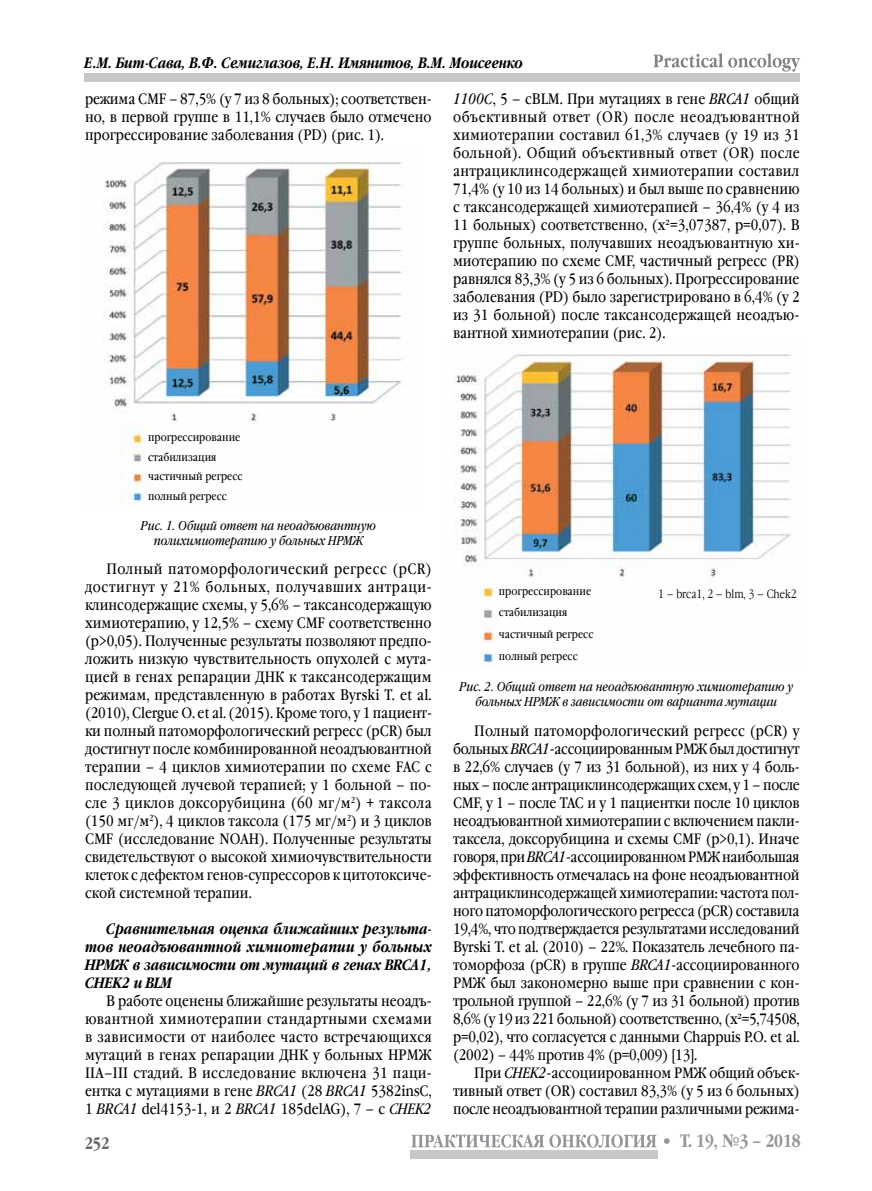
<style>
.page{position:relative;width:872px;height:1191px;background:#fff}
.page>*{position:absolute;margin:0;border:0;box-sizing:border-box;transform-origin:0 0}
.t1{font:700 17.85px "Garamond Narrow C";color:#939598}
.t2{font:700 16.5px "Garamond Narrow C";color:#636466}
.t3{font:15px/18px "Garamond Book Narrow C";color:#000;text-align:justify}
.t4{font:italic 700 15px/18px "Garamond Narrow C";color:#000;text-align:justify}
.t5{font:italic 12.75px/15.3px "Garamond Book Narrow C";color:#000;text-align:center}
.t6{font:300 12px "Garamond Narrow C";color:#000}
.t7{font:11.25px/21.8px "Garamond Book Narrow C";color:#000}
.s1{font-style:italic}
.s2{font-family:"Times New Roman"}
</style>
<div class="page">
<div style="left:84px;top:74px;width:716px;height:8px;background:#c7c8ca"></div>
<svg style="left:653px;top:53px;width:147px;height:19px"></svg>
<div style="left:411px;top:1150px;width:247px;height:8px;background:#c7c8ca"></div>
<svg style="left:411px;top:1134px;width:258px;height:13px"></svg>
<img style="left:454px;top:354px;width:338px;height:312px">
<img style="left:104px;top:162px;width:298px;height:347px">
<p class="t4" style="left:84px;top:54px;width:440px">Е.М. Бит-Сава, В.Ф. Семиглазов, Е.Н. Имянитов, В.М. Моисеенко</p>
<p class="t3" style="left:85px;top:91px;width:348px">режима CMF – 87,5% (у 7 из 8 больных); соответствен&shy;но, в первой группе в 11,1% случаев было отмечено прогрессирование заболевания (PD) (рис. 1).</p>
<p class="t3" style="left:453px;top:91px;width:348px"><span class="s1">1100C</span>, 5 – cBLM. При мутациях в гене <span class="s1">BRCA1</span> общий объективный ответ (OR) после неоадъювантной химиотерапии составил 61,3% случаев (у 19 из 31 больной). Общий объективный ответ (ОR) после антрациклинсодержащей химиотерапии составил 71,4% (у 10 из 14 больных) и был выше по сравнению с таксансодержащей химиотерапией – 36,4% (у 4 из 11 больных) соответственно, (x<span class="s2">²</span>=3,07387, р=0,07). В группе больных, получавших неоадъювантную хи&shy;миотерапию по схеме CMF, частичный регресс (PR) равнялся 83,3% (у 5 из 6 больных). Прогрессирование заболевания (PD) было зарегистрировано в 6,4% (у 2 из 31 больной) после таксансодержащей неоадъю&shy;вантной химиотерапии (рис. 2).</p>
<p class="t7" style="left:148px;top:428px;width:96px;line-height:19.5px">прогрессирование стабилизация частичный регресс полный регресс</p>
<p class="t5" style="left:141px;top:518px;width:236px">Рис. 1. Общий ответ на неоадъювантную полихимиотерапию у больных НРМЖ</p>
<p class="t3" style="left:85px;top:560px;width:348px;text-indent:21px">Полный патоморфологический регресс (рCR) достигнут у 21% больных, получавших антраци&shy;клинсодержащие схемы, у 5,6% – таксансодержащую химиотерапию, у 12,5% – схему CMF соответственно (р&gt;0,05). Полученные результаты позволяют предпо&shy;ложить низкую чувствительность опухолей с мута&shy;цией в генах репарации ДНК к таксансодержащим режимам, представленную в работах Byrski T. et al. (2010), Clergue O. et al. (2015). Кроме того, у 1 пациент&shy;ки полный патоморфологический регресс (pCR) был достигнут после комбинированной неоадъювантной терапии – 4 циклов химиотерапии по схеме FAC с последующей лучевой терапией; у 1 больной – по&shy;сле 3 циклов доксорубицина (60 мг/м<sup>2</sup>) + таксола (150 мг/м<sup>2</sup>), 4 циклов таксола (175 мг/м<sup>2</sup>) и 3 циклов CMF (исследование NOAH). Полученные результаты свидетельствуют о высокой химиочувствительности клеток с дефектом генов-супрессоров к цитотоксиче&shy;ской системной терапии.</p>
<p class="t4" style="left:85px;top:920px;width:348px;text-indent:21px">Сравнительная оценка ближайших результа&shy;тов неоадъювантной химиотерапии у больных НРМЖ в зависимости от мутаций в генах BRCA1, CHEK2 и BLM</p>
<p class="t3" style="left:85px;top:992px;width:348px;text-indent:21px">В работе оценены ближайшие результаты неоадъ&shy;ювантной химиотерапии стандартными схемами в зависимости от наиболее часто встречающихся мутаций в генах репарации ДНК у больных НРМЖ IIА–III стадий. В исследование включена 31 паци&shy;ентка с мутациями в гене <span class="s1">BRCA1</span> (28 <span class="s1">BRCA1</span> 5382insC, 1 <span class="s1">BRCA1</span> del4153-1, и 2 <span class="s1">BRCA1</span> 185delAG), 7 – с <span class="s1">CHEK2</span></p>
<p class="t7" style="left:499px;top:580px;width:96px">прогрессирование стабилизация частичный регресс полный регресс</p>
<p class="t6" style="left:658px;top:587px;width:140px">1 – brca1, 2 – blm, 3 – Chek2</p>
<p class="t5" style="left:459px;top:679px;width:335px">Рис. 2. Общий ответ на неоадъювантную химиотерапию у больных НРМЖ в зависимости от варианта мутации</p>
<p class="t3" style="left:453px;top:722px;width:348px;text-indent:21px">Полный патоморфологический регресс (pCR) у больных <span class="s1">BRCA1</span>-ассоциированным РМЖ был достигнут в 22,6% случаев (у 7 из 31 больной), из них у 4 боль&shy;ных – после антрациклинсодержащих схем, у 1 – после CMF, у 1 – после ТАС и у 1 пациентки после 10 циклов неоадъювантной химиотерапии с включением пакли&shy;таксела, доксорубицина и схемы CMF (р&gt;0,1). Иначе говоря, при <span class="s1">BRCA1</span>-ассоциированном РМЖ наибольшая эффективность отмечалась на фоне неоадъювантной антрациклинсодержащей химиотерапии: частота пол&shy;ного патоморфологического регресса (pCR) составила 19,4%, что подтверждается результатами исследований Byrski T. et al. (2010) – 22%. Показатель лечебного па&shy;томорфоза (рCR) в группе <span class="s1">BRCA1</span>-ассоциированного РМЖ был закономерно выше при сравнении с кон&shy;трольной группой – 22,6% (у 7 из 31 больной) против 8,6% (у 19 из 221 больной) соответственно, (x<span class="s2">²</span>=5,74508, р=0,02), что согласуется с данными Chappuis P.O. et al. (2002) – 44% против 4% (р=0,009) [13].</p>
<p class="t3" style="left:453px;top:1064px;width:348px;text-indent:21px">При <span class="s1">CHEK2</span>-ассоциированном РМЖ общий объек&shy;тивный ответ (OR) составил 83,3% (у 5 из 6 больных) после неоадъювантной терапии различными режима-</p>
<p class="t2" style="left:85px;top:1133px;width:26px">252</p>
<p class="t1" style="left:680px;top:1131px;width:122px">Т. 19, №3 – 2018</p>
</div>
